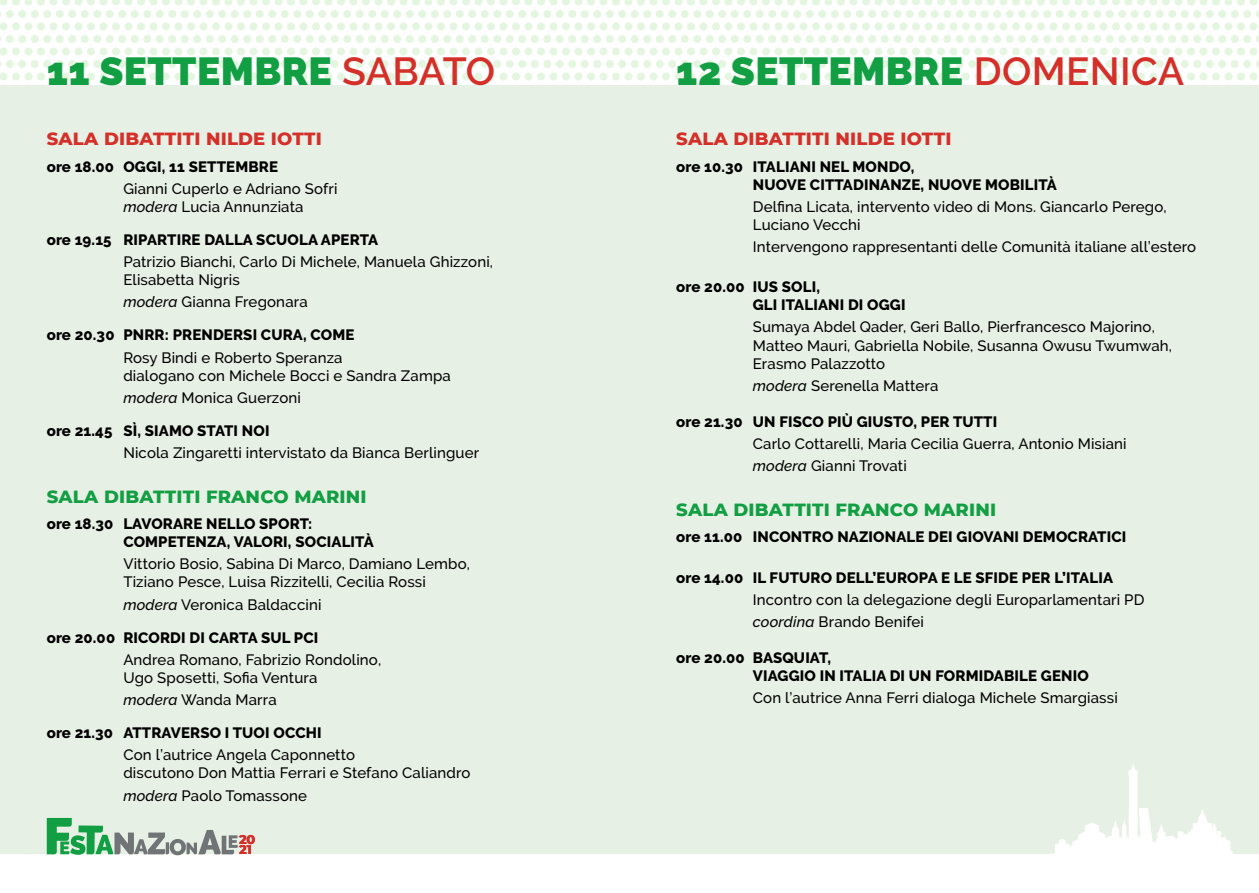
<style>
.page{position:relative;width:1259px;height:893px;background:#fff}
.page>*{position:absolute;margin:0;border:0;box-sizing:border-box;transform-origin:0 0}
.t1{font:900 39px "Raleway";letter-spacing:.01em;color:#129e43}
.t2{font:800 18px "Montserrat";letter-spacing:.01em;color:#129e43}
.t3{font:800 18px "Montserrat";letter-spacing:.01em;color:#d42f29}
.t4{font:500 15px/18px "Raleway";letter-spacing:.01em;color:#000}
.t5{font:800 15px/18px "Raleway";letter-spacing:.01em;color:#000}
.t6{font:800 12.9px/10.2px "Montserrat";color:#d42f29}
.s1{font-weight:600;color:#d42f29}
.s2{font-style:italic}
</style>
<div class="page">
<svg style="left:0;top:0;width:1259px;height:81px"></svg>
<div style="left:0;top:85px;width:1259px;height:769px;background:#e7f0e4"></div>
<svg style="left:47px;top:818px;width:191px;height:37px"></svg>
<h1 class="t1" style="left:47px;top:49px;width:450px">11 SETTEMBRE <span class="s1">SABATO</span></h1>
<h1 class="t1" style="left:676px;top:49px;width:509px">12 SETTEMBRE <span class="s1">DOMENICA</span></h1>
<p class="t3" style="left:47px;top:125px;width:277px">SALA DIBATTITI NILDE IOTTI</p>
<p class="t5" style="left:47px;top:157px;width:233px">ore 18.00 OGGI, 11 SETTEMBRE</p>
<p class="t4" style="left:123px;top:179px;width:216px">Gianni Cuperlo e Adriano Sofri <span class="s2">modera</span> Lucia Annunziata</p>
<p class="t5" style="left:47px;top:231px;width:333px">ore 19.15 RIPARTIRE DALLA SCUOLA APERTA</p>
<p class="t4" style="left:123px;top:253px;width:371px">Patrizio Bianchi, Carlo Di Michele, Manuela Ghizzoni,<br>Elisabetta Nigris</p>
<p class="t4" style="left:123px;top:293px;width:186px"><span class="s2">modera</span> Gianna Fregonara</p>
<p class="t5" style="left:47px;top:326px;width:309px">ore 20.30 PNRR: PRENDERSI CURA, COME</p>
<p class="t4" style="left:123px;top:348px;width:329px">Rosy Bindi e Roberto Speranza<br>dialogano con Michele Bocci e Sandra Zampa</p>
<p class="t4" style="left:123px;top:388px;width:179px"><span class="s2">modera</span> Monica Guerzoni</p>
<p class="t5" style="left:47px;top:422px;width:224px">ore 21.45 SÌ, SIAMO STATI NOI</p>
<p class="t4" style="left:123px;top:444px;width:357px">Nicola Zingaretti intervistato da Bianca Berlinguer</p>
<p class="t2" style="left:47px;top:483px;width:321px">SALA DIBATTITI FRANCO MARINI</p>
<p class="t5" style="left:123px;top:515px;width:252px;text-indent:-77px">ore 18.30 LAVORARE NELLO SPORT:<br>COMPETENZA, VALORI, SOCIALITÀ</p>
<p class="t4" style="left:123px;top:555px;width:348px">Vittorio Bosio, Sabina Di Marco, Damiano Lembo,<br>Tiziano Pesce, Luisa Rizzitelli, Cecilia Rossi</p>
<p class="t4" style="left:123px;top:595px;width:200px"><span class="s2">modera</span> Veronica Baldaccini</p>
<p class="t5" style="left:47px;top:628px;width:273px">ore 20.00 RICORDI DI CARTA SUL PCI</p>
<p class="t4" style="left:123px;top:650px;width:259px">Andrea Romano, Fabrizio Rondolino,<br>Ugo Sposetti, Sofia Ventura</p>
<p class="t4" style="left:123px;top:691px;width:155px"><span class="s2">modera</span> Wanda Marra</p>
<p class="t5" style="left:47px;top:724px;width:276px">ore 21.30 ATTRAVERSO I TUOI OCCHI</p>
<p class="t4" style="left:123px;top:746px;width:349px">Con l’autrice Angela Caponnetto<br>discutono Don Mattia Ferrari e Stefano Caliandro</p>
<p class="t4" style="left:123px;top:786px;width:185px"><span class="s2">modera</span> Paolo Tomassone</p>
<p class="t6" style="left:239px;top:834px;width:18px">20<br>21</p>
<p class="t3" style="left:676px;top:125px;width:277px">SALA DIBATTITI NILDE IOTTI</p>
<p class="t5" style="left:753px;top:157px;width:305px;text-indent:-77px">ore 10.30 ITALIANI NEL MONDO,<br>NUOVE CITTADINANZE, NUOVE MOBILITÀ</p>
<p class="t4" style="left:753px;top:197px;width:415px">Delfina Licata, intervento video di Mons. Giancarlo Perego,<br>Luciano Vecchi</p>
<p class="t4" style="left:753px;top:238px;width:445px">Intervengono rappresentanti delle Comunità italiane all’estero</p>
<p class="t5" style="left:753px;top:278px;width:154px;text-indent:-77px">ore 20.00 IUS SOLI,<br>GLI ITALIANI DI OGGI</p>
<p class="t4" style="left:753px;top:318px;width:421px">Sumaya Abdel Qader, Geri Ballo, Pierfrancesco Majorino,<br>Matteo Mauri, Gabriella Nobile, Susanna Owusu Twumwah,<br>Erasmo Palazzotto</p>
<p class="t4" style="left:753px;top:376px;width:187px"><span class="s2">modera</span> Serenella Mattera</p>
<p class="t5" style="left:676px;top:413px;width:322px">ore 21.30 UN FISCO PIÙ GIUSTO, PER TUTTI</p>
<p class="t4" style="left:753px;top:433px;width:375px;line-height:22.2px">Carlo Cottarelli, Maria Cecilia Guerra, Antonio Misiani <span class="s2">modera</span> Gianni Trovati</p>
<p class="t2" style="left:676px;top:496px;width:321px">SALA DIBATTITI FRANCO MARINI</p>
<p class="t5" style="left:676px;top:528px;width:451px">ore 11.00 INCONTRO NAZIONALE DEI GIOVANI DEMOCRATICI</p>
<p class="t5" style="left:676px;top:568px;width:438px">ore 14.00 IL FUTURO DELL’EUROPA E LE SFIDE PER L’ITALIA</p>
<p class="t4" style="left:753px;top:588px;width:393px;line-height:22.2px">Incontro con la delegazione degli Europarlamentari PD <span class="s2">coordina</span> Brando Benifei</p>
<p class="t5" style="left:753px;top:649px;width:337px;text-indent:-77px">ore 20.00 BASQUIAT,<br>VIAGGIO IN ITALIA DI UN FORMIDABILE GENIO</p>
<p class="t4" style="left:753px;top:689px;width:366px">Con l’autrice Anna Ferri dialoga Michele Smargiassi</p>
</div>
